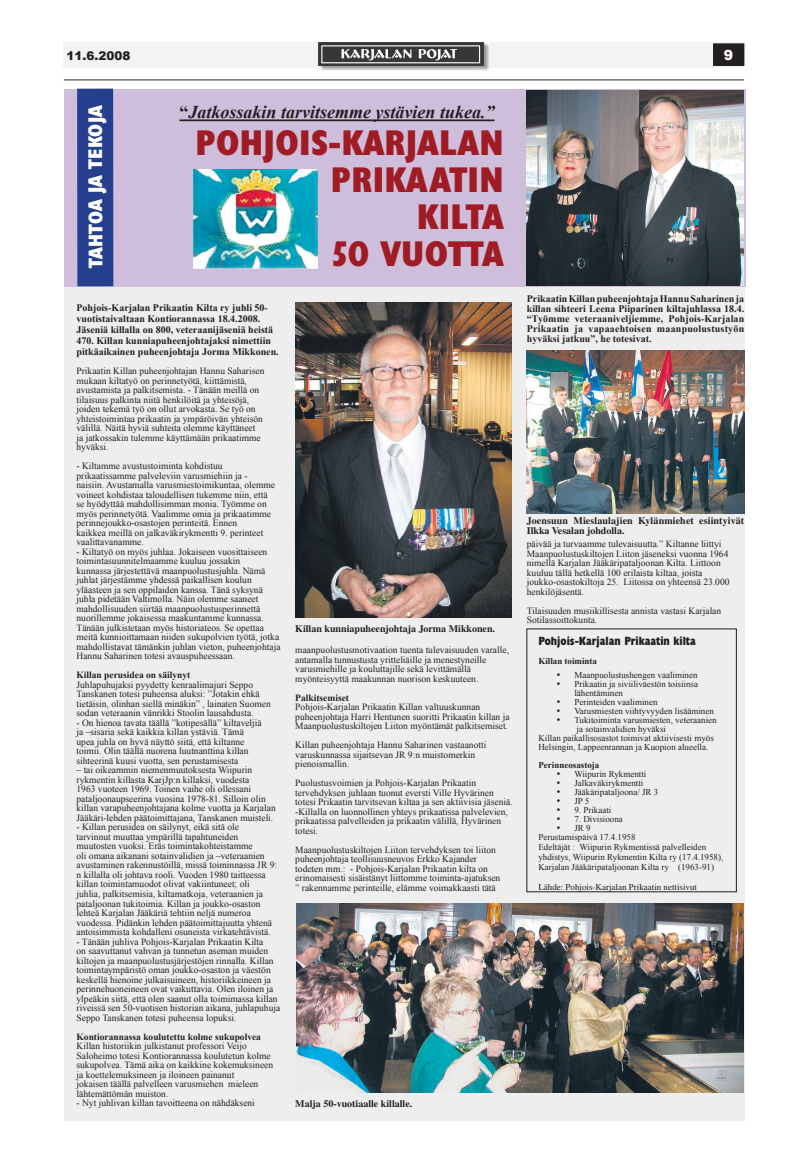
<style>
.page{position:relative;width:808px;height:1163px;background:#fff}
.page>*{position:absolute;margin:0;border:0;box-sizing:border-box;transform-origin:0 0}
.t1{font:700 condensed 36px/37px "Humanist 521 BT Xtra";letter-spacing:.01em;color:#9f1c24;text-align:right}
.t2{font:700 condensed 20px "Humanist 521 BT Xtra";letter-spacing:.01em;color:#fff}
.t3{font:italic 700 18px "Times New Roman";color:#231f20}
.t4{font:900 14px "Arial";color:#fff}
.t5{font:700 condensed 12px "Humanist 521 BT Xtra";color:#231f20}
.t6{font:900 12px "Arial";color:#231f20}
.t7{font:700 10px/11px "Times New Roman";color:#231f20}
.t8{font:700 10px/10px "Times";color:#231f20}
.t9{font:9.5px/9.5px "Times New Roman";color:#231f20}
.t10{font:700 9.5px "Times New Roman";color:#231f20}
.t11{font:9px/9px "Times New Roman";color:#231f20}
.t12{font:9px "Times";color:#231f20}
.t13{font:700 9px "Times New Roman";color:#231f20}
.s1{font-style:normal}
</style>
<div class="page">
<div style="left:64px;top:42px;width:680px;height:26px;background:#f2f3f4"></div>
<img style="left:319px;top:42px;width:170px;height:29px">
<div style="left:64px;top:89px;width:680px;height:1031px;background:#eeeeef"></div>
<div style="left:64px;top:89px;width:681px;height:197px;background:#cfbddc"></div>
<div style="left:714px;top:44px;width:30px;height:21px;background:#231f20"></div>
<div style="left:713px;top:43px;width:31px;height:23px;border:1px solid #231f20"></div>
<hr style="left:64px;top:80px;width:680px;height:1px;background:#231f20">
<hr style="left:179px;top:119px;width:315px;height:2px;background:#231f20">
<img style="left:526px;top:91px;width:217px;height:194px">
<img style="left:295px;top:302px;width:216px;height:316px">
<img style="left:527px;top:350px;width:217px;height:163px">
<img style="left:297px;top:903px;width:447px;height:189px">
<img style="left:193px;top:169px;width:125px;height:99px">
<div style="left:77px;top:89px;width:36px;height:197px;background:#253f8e"></div>
<p class="t6" style="left:66px;top:49px;width:66px">11.6.2008</p>
<h3 class="t4" style="left:724px;top:47px;width:11px">9</h3>
<h2 class="t2" style="left:83px;top:268px;width:165px;rotate:-90deg">TAHTOA JA TEKOJA</h2>
<h3 class="t3" style="left:179px;top:102px;width:317px"><span class="s1">“</span>Jatkossakin tarvitsemme ystävien tukea.”</h3>
<h1 class="t1" style="left:196px;top:124px;width:309px">POHJOIS-KARJALAN<br>PRIKAATIN<br>KILTA<br>50 VUOTTA</h1>
<p class="t7" style="left:77px;top:302px;width:204px">Pohjois-Karjalan Prikaatin Kilta ry juhli 50- vuotistaivaltaan Kontiorannassa 18.4.2008.<br>Jäseniä killalla on 800, veteraanijäseniä heistä 470. Killan kunniapuheenjohtajaksi nimettiin pitkäaikainen puheenjohtaja Jorma Mikkonen.</p>
<p class="t9" style="left:77px;top:366px;width:189px">Prikaatin Killan puheenjohtajan Hannu Saharisen mukaan kiltatyö on perinnetyötä, kiittämistä, avustamista ja palkitsemista. - Tänään meillä on tilaisuus palkinta niitä henkilöitä ja yhteisöjä, joiden tekemä työ on ollut arvokasta. Se työ on yhteistoimintaa prikaatin ja ympäröivän yhteisön välillä. Näitä hyviä suhteita olemme käyttäneet ja jatkossakin tulemme käyttämään prikaatimme hyväksi.</p>
<p class="t9" style="left:77px;top:461px;width:200px">- Kiltamme avustustoiminta kohdistuu prikaatissamme palveleviin varusmiehiin ja - naisiin. Avustamalla varusmiestoimikuntaa, olemme voineet kohdistaa taloudellisen tukemme niin, että se hyödyttää mahdollisimman monia. Työmme on myös perinnetyötä. Vaalimme omia ja prikaatimme perinnejoukko-osastojen perinteitä. Ennen<br>kaikkea meillä on jalkaväkirykmentti 9. perinteet vaalittavanamme.</p>
<p class="t9" style="left:77px;top:546px;width:205px">- Kiltatyö on myös juhlaa. Jokaiseen vuosittaiseen toimintasuunnitelmaamme kuuluu jossakin<br>kunnassa järjestettävä maanpuolustusjuhla. Nämä juhlat järjestämme yhdessä paikallisen koulun yläasteen ja sen oppilaiden kanssa. Tänä syksynä juhla pidetään Valtimolla. Näin olemme saaneet mahdollisuuden siirtää maanpuolustusperinnettä nuorillemme jokaisessa maakuntamme kunnassa.<br>Tänään julkistetaan myös historiateos. Se opettaa meitä kunnioittamaan niiden sukupolvien työtä, jotka mahdollistavat tämänkin juhlan vieton, puheenjohtaja Hannu Saharinen totesi avauspuheessaan.</p>
<p class="t10" style="left:77px;top:669px;width:115px">Killan perusidea on säilynyt</p>
<p class="t9" style="left:77px;top:679px;width:196px">Juhlapuhujaksi pyydetty kenraalimajuri Seppo Tanskanen totesi puheensa aluksi: ”Jotakin ehkä tietäisin, olinhan siellä minäkin” , lainaten Suomen sodan veteraanin vänrikki Stoolin lausahdusta.</p>
<p class="t9" style="left:77px;top:717px;width:187px">- On hienoa tavata täällä ”kotipesällä” kiltaveljiä ja –sisaria sekä kaikkia killan ystäviä. Tämä upea juhla on hyvä näyttö siitä, että kiltanne toimii. Olin täällä nuorena luutnanttina killan sihteerinä kuusi vuotta, sen perustamisesta</p>
<p class="t9" style="left:77px;top:765px;width:201px">– tai oikeammin niemenmuutoksesta Wiipurin rykmentin killasta KarjJp:n killaksi, vuodesta<br>1963 vuoteen 1969. Toinen vaihe oli ollessani pataljoonaupseerina vuosina 1978-81. Silloin olin killan varapuheenjohtajana kolme vuotta ja Karjalan Jääkäri-lehden päätoimittajana, Tanskanen muisteli.</p>
<p class="t9" style="left:77px;top:822px;width:202px">- Killan perusidea on säilynyt, eikä sitä ole<br>tarvinnut muuttaa ympärillä tapahtuneiden muutosten vuoksi. Eräs toimintakohteistamme<br>oli omana aikanani sotainvalidien ja –veteraanien avustaminen rakennustöillä, missä toiminnassa JR 9: n killalla oli johtava rooli. Vuoden 1980 taitteessa killan toimintamuodot olivat vakiintuneet; oli<br>juhlia, palkitsemisia, kiltamatkoja, veteraanien ja pataljoonan tukitoimia. Killan ja joukko-osaston lehteä Karjalan Jääkäriä tehtiin neljä numeroa vuodessa. Pidänkin lehden päätoimittajuutta yhtenä antoisimmista kohdalleni osuneista virkatehtävistä.</p>
<p class="t9" style="left:77px;top:936px;width:205px">- Tänään juhliva Pohjois-Karjalan Prikaatin Kilta<br>on saavuttanut vahvan ja tunnetun aseman muiden kiltojen ja maanpuolustusjärjestöjen rinnalla. Killan toimintaympäristö oman joukko-osaston ja väestön keskellä hienoine julkaisuineen, historiikkeineen ja perinnehuoneineen ovat vaikuttavia. Olen iloinen ja ylpeäkin siitä, että olen saanut olla toimimassa killan riveissä sen 50-vuotisen historian aikana, juhlapuhuja Seppo Tanskanen totesi puheensa lopuksi.</p>
<p class="t10" style="left:77px;top:1030px;width:186px">Kontiorannassa koulutettu kolme sukupolvea</p>
<p class="t9" style="left:77px;top:1040px;width:198px">Killan historiikin julkistanut professori Veijo Saloheimo totesi Kontiorannassa koulutetun kolme sukupolvea. Tämä aika on kaikkine kokemuksineen ja koettelemuksineen ja iloineen painanut<br>jokaisen täällä palvelleen varusmiehen mieleen lähtemättömän muiston.</p>
<p class="t9" style="left:77px;top:1097px;width:180px">- Nyt juhlivan killan tavoitteena on nähdäkseni</p>
<p class="t8" style="left:295px;top:622px;width:201px">Killan kunniapuheenjohtaja Jorma Mikkonen.</p>
<p class="t9" style="left:295px;top:645px;width:215px">maanpuolustusmotivaation tuenta tulevaisuuden varalle, antamalla tunnustusta yritteliäille ja menestyneille varusmiehille ja kouluttajille sekä levittämällä myönteisyyttä maakunnan nuorison keskuuteen.</p>
<p class="t10" style="left:295px;top:692px;width:55px">Palkitsemiset</p>
<p class="t9" style="left:295px;top:702px;width:216px">Pohjois-Karjalan Prikaatin Killan valtuuskunnan puheenjohtaja Harri Hentunen suoritti Prikaatin killan ja<br>Maanpuolustuskiltojen Liiton myöntämät palkitsemiset.</p>
<p class="t9" style="left:295px;top:740px;width:193px">Killan puheenjohtaja Hannu Saharinen vastaanotti varuskunnassa sijaitsevan JR 9:n muistomerkin pienoismallin.</p>
<p class="t9" style="left:295px;top:778px;width:219px">Puolustusvoimien ja Pohjois-Karjalan Prikaatin tervehdyksen juhlaan tuonut eversti Ville Hyvärinen totesi Prikaatin tarvitsevan kiltaa ja sen aktiivisia jäseniä. -Killalla on luonnollinen yhteys prikaatissa palvelevien, prikaatissa palvelleiden ja prikaatin välillä, Hyvärinen totesi.</p>
<p class="t9" style="left:295px;top:844px;width:207px">Maanpuolustuskiltojen Liiton tervehdyksen toi liiton puheenjohtaja teollisuusneuvos Erkko Kajander todeten mm.: - Pohjois-Karjalan Prikaatin kilta on erinomaisesti sisäistänyt liittomme toiminta-ajatuksen ” rakennamme perinteille, elämme voimakkaasti tätä</p>
<p class="t8" style="left:295px;top:1097px;width:118px">Malja 50-vuotiaalle killalle.</p>
<p class="t7" style="left:527px;top:293px;width:219px;line-height:10px;text-align:justify">Prikaatin Killan puheenjohtaja Hannu Saharinen ja killan sihteeri Leena Piiparinen kiltajuhlassa 18.4. “Työmme veteraaniveljiemme, Pohjois-Karjalan Prikaatin ja vapaaehtoisen maanpuolustustyön hyväksi jatkuu”, he totesivat.</p>
<p class="t8" style="left:527px;top:515px;width:219px">Joensuun Mieslaulajien Kylänmiehet esiintyivät<br>Ilkka Vesalan johdolla.</p>
<p class="t9" style="left:527px;top:539px;width:204px">päivää ja turvaamme tulevaisuutta.” Kiltanne liittyi Maanpuolustuskiltojen Liiton jäseneksi vuonna 1964 nimellä Karjalan Jääkäripataljoonan Kilta. Liittoon kuuluu tällä hetkellä 100 erilaista kiltaa, joista joukko-osastokiltoja 25. Liitossa on yhteensä 23.000 henkilöjäsentä.</p>
<p class="t9" style="left:527px;top:605px;width:196px">Tilaisuuden musiikillisesta annista vastasi Karjalan<br>Sotilassoittokunta.</p>
<p class="t5" style="left:538px;top:633px;width:159px">Pohjois-Karjalan Prikaatin kilta</p>
<p class="t13" style="left:538px;top:655px;width:60px">Killan toiminta</p>
<p class="t11" style="left:556px;top:670px;width:143px">• Maanpuolustushengen vaaliminen</p>
<p class="t11" style="left:574px;top:679px;width:125px;text-indent:-18px">• Prikaatin ja siviiliväestön toisiinsa lähentäminen</p>
<p class="t11" style="left:556px;top:697px;width:103px">• Perinteiden vaaliminen</p>
<p class="t11" style="left:556px;top:706px;width:159px">• Varusmiesten viihtyvyyden lisääminen</p>
<p class="t11" style="left:556px;top:715px;width:162px">• Tukitoiminta varusmiesten, veteraanien</p>
<p class="t11" style="left:577px;top:724px;width:91px">ja sotainvalidien hyväksi</p>
<p class="t11" style="left:538px;top:733px;width:177px">Killan paikallisosastot toimivat aktiivisesti myös</p>
<p class="t11" style="left:538px;top:742px;width:171px">Helsingin, Lappeenrannan ja Kuopion alueella.</p>
<p class="t13" style="left:538px;top:759px;width:62px">Perinneosastoja</p>
<p class="t11" style="left:556px;top:769px;width:92px">• Wiipurin Rykmentti</p>
<p class="t11" style="left:556px;top:778px;width:88px">• Jalkaväkirykmentti</p>
<p class="t11" style="left:556px;top:787px;width:103px">• Jääkäripataljoona/ JR 3</p>
<p class="t11" style="left:556px;top:796px;width:34px">• JP 5</p>
<p class="t11" style="left:556px;top:805px;width:56px">• 9. Prikaati</p>
<p class="t11" style="left:556px;top:814px;width:68px">• 7. Divisioona</p>
<p class="t11" style="left:538px;top:823px;width:99px;text-indent:18px">• JR 9<br>Perustamispäivä 17.4.1958</p>
<p class="t11" style="left:538px;top:841px;width:187px;line-height:10px">Edeltäjät : Wiipurin Rykmentissä palvelleiden yhdistys, Wiipurin Rykmentin Kilta ry (17.4.1958),<br>Karjalan Jääkäripataljoonan Kilta ry (1963-91)</p>
<p class="t12" style="left:538px;top:881px;width:160px">Lähde: Pohjois-Karjalan Prikaatin nettisivut</p>
</div>
